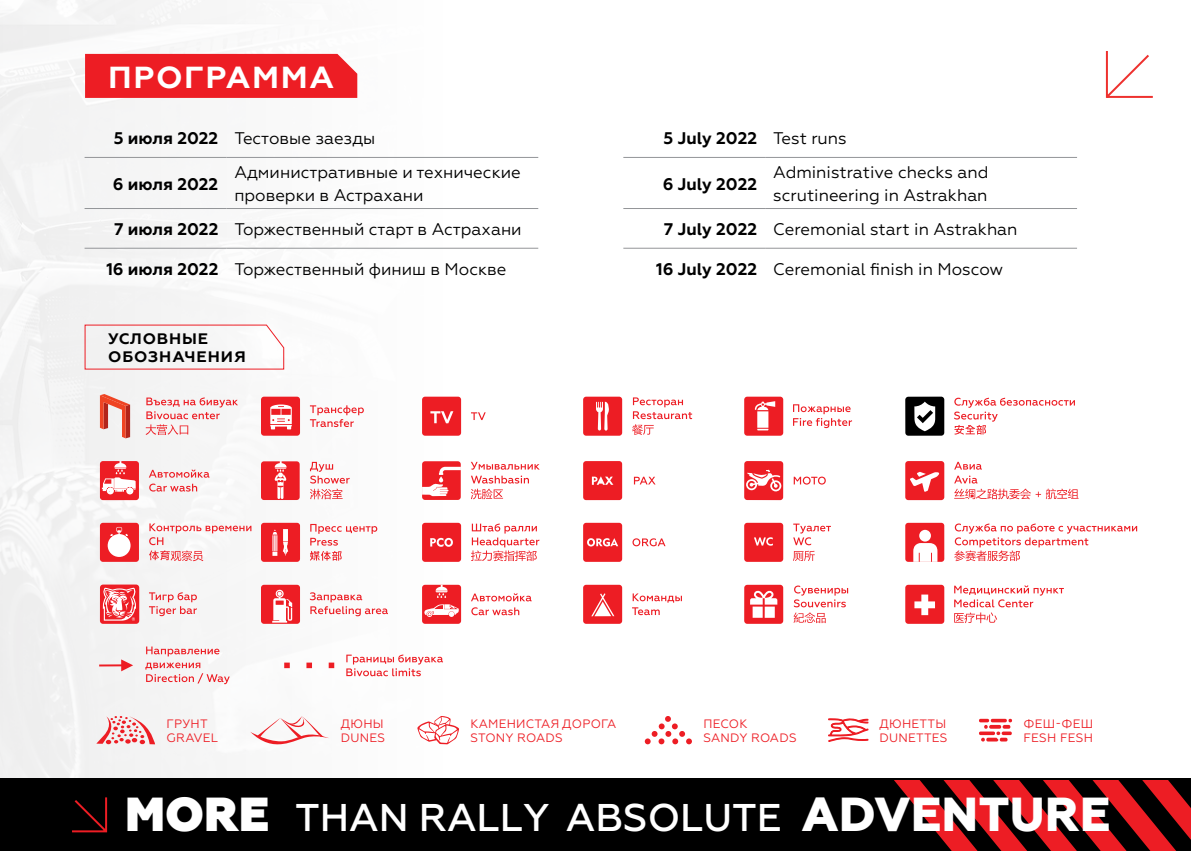
<style>
.page{position:relative;width:1191px;height:851px;background:#fff}
.page>*{position:absolute;margin:0;border:0;box-sizing:border-box;transform-origin:0 0}
.t1{font:800 47.6px "Geometria";color:#fff}
.t2{font:500 38.6px "Geometria";color:#fff}
.t3{font:700 30.4px "Geometria";letter-spacing:.05em;color:#fff;scale:1.05 1}
.t4{font:16.8px/22px "Geometria";color:#000}
.t5{font:700 16.8px "Geometria";color:#000}
.t6{font:700 15.2px/18px "Geometria";letter-spacing:.05em;color:#000;scale:1.05 1}
.t7{font:12.2px/14.6px "Geometria";letter-spacing:.02em;color:#ed1d24}
.s1{font-weight:700}
.s2{font-weight:400}
.s3{font-weight:800;font-size:47.6px}
</style>
<div class="page">
<svg style="left:1105px;top:51px;width:48px;height:47px"></svg>
<img style="left:0;top:0;width:455px;height:778px">
<svg style="left:146px;top:397px;width:92px;height:38px"></svg>
<svg style="left:100px;top:394px;width:30px;height:44px"></svg>
<svg style="left:954px;top:397px;width:121px;height:37px"></svg>
<div style="left:905px;top:396px;width:39px;height:39px;background:#000;border-radius:3px"></div>
<svg style="left:914px;top:401px;width:21px;height:30px"></svg>
<div style="left:261px;top:396px;width:39px;height:39px;background:#ed1d24;border-radius:3px"></div>
<svg style="left:270px;top:404px;width:22px;height:25px"></svg>
<svg style="left:310px;top:405px;width:54px;height:22px"></svg>
<svg style="left:471px;top:412px;width:15px;height:8px"></svg>
<div style="left:422px;top:396px;width:39px;height:39px;background:#ed1d24;border-radius:3px"></div>
<svg style="left:430px;top:411px;width:23px;height:12px"></svg>
<div style="left:583px;top:396px;width:39px;height:39px;background:#ed1d24;border-radius:3px"></div>
<svg style="left:596px;top:401px;width:13px;height:29px"></svg>
<svg style="left:632px;top:397px;width:60px;height:38px"></svg>
<div style="left:744px;top:396px;width:39px;height:39px;background:#ed1d24;border-radius:3px"></div>
<svg style="left:755px;top:401px;width:20px;height:29px"></svg>
<svg style="left:793px;top:404px;width:59px;height:24px"></svg>
<svg style="left:954px;top:461px;width:124px;height:38px"></svg>
<div style="left:905px;top:461px;width:39px;height:39px;background:#ed1d24;border-radius:3px"></div>
<svg style="left:910px;top:471px;width:29px;height:20px"></svg>
<div style="left:100px;top:461px;width:39px;height:39px;background:#ed1d24;border-radius:3px"></div>
<svg style="left:102px;top:461px;width:34px;height:33px"></svg>
<svg style="left:149px;top:469px;width:60px;height:22px"></svg>
<div style="left:261px;top:461px;width:39px;height:39px;background:#ed1d24;border-radius:3px"></div>
<svg style="left:275px;top:461px;width:11px;height:38px"></svg>
<svg style="left:310px;top:462px;width:40px;height:37px"></svg>
<div style="left:422px;top:461px;width:39px;height:39px;background:#ed1d24;border-radius:3px"></div>
<svg style="left:422px;top:466px;width:39px;height:30px"></svg>
<svg style="left:471px;top:462px;width:69px;height:37px"></svg>
<svg style="left:583px;top:461px;width:39px;height:39px;background:#ee2d33"></svg>
<svg style="left:634px;top:476px;width:21px;height:8px"></svg>
<div style="left:744px;top:461px;width:39px;height:39px;background:#ed1d24;border-radius:3px"></div>
<svg style="left:746px;top:469px;width:35px;height:22px"></svg>
<svg style="left:793px;top:476px;width:33px;height:8px"></svg>
<svg style="left:149px;top:523px;width:102px;height:38px"></svg>
<div style="left:100px;top:522px;width:39px;height:39px;background:#ed1d24;border-radius:3px"></div>
<svg style="left:108px;top:527px;width:23px;height:30px"></svg>
<svg style="left:954px;top:523px;width:183px;height:38px"></svg>
<svg style="left:905px;top:522px;width:39px;height:39px"></svg>
<svg style="left:471px;top:523px;width:68px;height:38px"></svg>
<div style="left:422px;top:522px;width:39px;height:39px;background:#ed1d24;border-radius:3px"></div>
<svg style="left:430px;top:538px;width:23px;height:8px"></svg>
<div style="left:583px;top:522px;width:39px;height:39px;background:#ed1d24;border-radius:3px"></div>
<svg style="left:587px;top:538px;width:31px;height:8px"></svg>
<svg style="left:632px;top:538px;width:33px;height:8px"></svg>
<svg style="left:310px;top:524px;width:67px;height:36px"></svg>
<div style="left:261px;top:522px;width:39px;height:39px;background:#ed1d24;border-radius:3px"></div>
<svg style="left:272px;top:529px;width:16px;height:26px"></svg>
<div style="left:744px;top:522px;width:39px;height:39px;background:#ed1d24;border-radius:3px"></div>
<svg style="left:754px;top:537px;width:19px;height:8px"></svg>
<svg style="left:793px;top:523px;width:38px;height:38px"></svg>
<svg style="left:99px;top:659px;width:34px;height:12px"></svg>
<svg style="left:145px;top:646px;width:85px;height:38px"></svg>
<svg style="left:954px;top:585px;width:109px;height:38px"></svg>
<div style="left:905px;top:584px;width:39px;height:39px;background:#ed1d24;border-radius:3px"></div>
<svg style="left:914px;top:594px;width:21px;height:21px"></svg>
<div style="left:261px;top:584px;width:39px;height:39px;background:#ed1d24;border-radius:3px"></div>
<svg style="left:272px;top:589px;width:20px;height:33px"></svg>
<svg style="left:310px;top:592px;width:78px;height:24px"></svg>
<div style="left:422px;top:584px;width:39px;height:39px;background:#ed1d24;border-radius:3px"></div>
<svg style="left:435px;top:584px;width:12px;height:13px"></svg>
<svg style="left:424px;top:604px;width:35px;height:13px"></svg>
<svg style="left:471px;top:593px;width:60px;height:22px"></svg>
<div style="left:583px;top:584px;width:39px;height:39px;background:#ed1d24;border-radius:3px"></div>
<svg style="left:591px;top:593px;width:23px;height:23px"></svg>
<svg style="left:632px;top:593px;width:50px;height:22px"></svg>
<div style="left:744px;top:584px;width:39px;height:39px;background:#ed1d24;border-radius:3px"></div>
<svg style="left:750px;top:590px;width:27px;height:27px"></svg>
<svg style="left:793px;top:585px;width:55px;height:38px"></svg>
<div style="left:100px;top:584px;width:39px;height:39px;background:#ed1d24;border-radius:3px"></div>
<svg style="left:149px;top:592px;width:48px;height:24px"></svg>
<svg style="left:102px;top:587px;width:34px;height:33px"></svg>
<svg style="left:645px;top:716px;width:47px;height:28px"></svg>
<svg style="left:417px;top:715px;width:42px;height:29px"></svg>
<svg style="left:250px;top:715px;width:79px;height:39px"></svg>
<svg style="left:96px;top:715px;width:59px;height:29px"></svg>
<svg style="left:84px;top:324px;width:201px;height:46px"></svg>
<svg style="left:979px;top:718px;width:33px;height:23px"></svg>
<svg style="left:828px;top:718px;width:40px;height:23px"></svg>
<svg style="left:346px;top:654px;width:97px;height:22px"></svg>
<svg style="left:284px;top:662px;width:6px;height:6px"></svg>
<svg style="left:306px;top:662px;width:6px;height:6px"></svg>
<svg style="left:329px;top:662px;width:5px;height:6px"></svg>
<div style="left:85px;top:54px;width:272px;height:44px;background:#ed1d24"></div>
<div style="left:0;top:778px;width:1191px;height:72px;background:#000"></div>
<svg style="left:894px;top:780px;width:297px;height:70px"></svg>
<svg style="left:72px;top:797px;width:36px;height:36px"></svg>
<hr style="left:85px;top:157px;width:141px;height:1px;background:#939598">
<hr style="left:226px;top:157px;width:312px;height:1px;background:#939598">
<hr style="left:623px;top:157px;width:142px;height:1px;background:#939598">
<hr style="left:765px;top:157px;width:312px;height:1px;background:#939598">
<hr style="left:85px;top:208px;width:141px;height:1px;background:#939598">
<hr style="left:226px;top:208px;width:312px;height:1px;background:#939598">
<hr style="left:623px;top:208px;width:142px;height:1px;background:#939598">
<hr style="left:765px;top:208px;width:312px;height:1px;background:#939598">
<hr style="left:85px;top:248px;width:141px;height:1px;background:#939598">
<hr style="left:226px;top:248px;width:312px;height:1px;background:#939598">
<hr style="left:623px;top:248px;width:142px;height:1px;background:#939598">
<hr style="left:765px;top:248px;width:312px;height:1px;background:#939598">
<h3 class="t3" style="left:108px;top:60px;width:217px">ПРОГРАММА</h3>
<p class="t4" style="left:114px;top:127px;width:263px"><span class="s1">5 июля 2022</span> Тестовые заезды</p>
<p class="t5" style="left:663px;top:128px;width:185px">5 July 2022 <span class="s2">Test runs</span></p>
<p class="t5" style="left:113px;top:174px;width:107px">6 июля 2022</p>
<p class="t4" style="left:234px;top:162px;width:288px">Административные и технические проверки в Астрахани</p>
<p class="t5" style="left:662px;top:174px;width:96px">6 July 2022</p>
<p class="t4" style="left:773px;top:162px;width:217px">Administrative checks and scrutineering in Astrakhan</p>
<p class="t4" style="left:114px;top:218px;width:409px"><span class="s1">7 июля 2022</span> Торжественный старт в Астрахани</p>
<p class="t4" style="left:664px;top:218px;width:355px"><span class="s1">7 July 2022</span> Ceremonial start in Astrakhan</p>
<p class="t4" style="left:106px;top:258px;width:402px"><span class="s1">16 июля 2022</span> Торжественный финиш в Москве</p>
<p class="t4" style="left:656px;top:258px;width:349px"><span class="s1">16 July 2022</span> Ceremonial finish in Moscow</p>
<p class="t6" style="left:108px;top:330px;width:133px">УСЛОВНЫЕ<br>ОБОЗНАЧЕНИЯ</p>
<p class="t7" style="left:166px;top:716px;width:53px">ГРУНТ<br>GRAVEL</p>
<p class="t7" style="left:1023px;top:716px;width:71px">ФЕШ-ФЕШ<br>FESH FESH</p>
<p class="t7" style="left:341px;top:716px;width:46px">ДЮНЫ<br>DUNES</p>
<p class="t7" style="left:470px;top:716px;width:147px">КАМЕНИСТАЯ ДОРОГА<br>STONY ROADS</p>
<p class="t7" style="left:703px;top:716px;width:95px">ПЕСОК<br>SANDY ROADS</p>
<p class="t7" style="left:879px;top:716px;width:70px">ДЮНЕТТЫ<br>DUNETTES</p>
<h1 class="t1" style="left:125px;top:786px;width:146px">MORE</h1>
<h2 class="t2" style="left:295px;top:795px;width:817px">THAN RALLY ABSOLUTE <span class="s3">ADVENTURE</span></h2>
</div>
